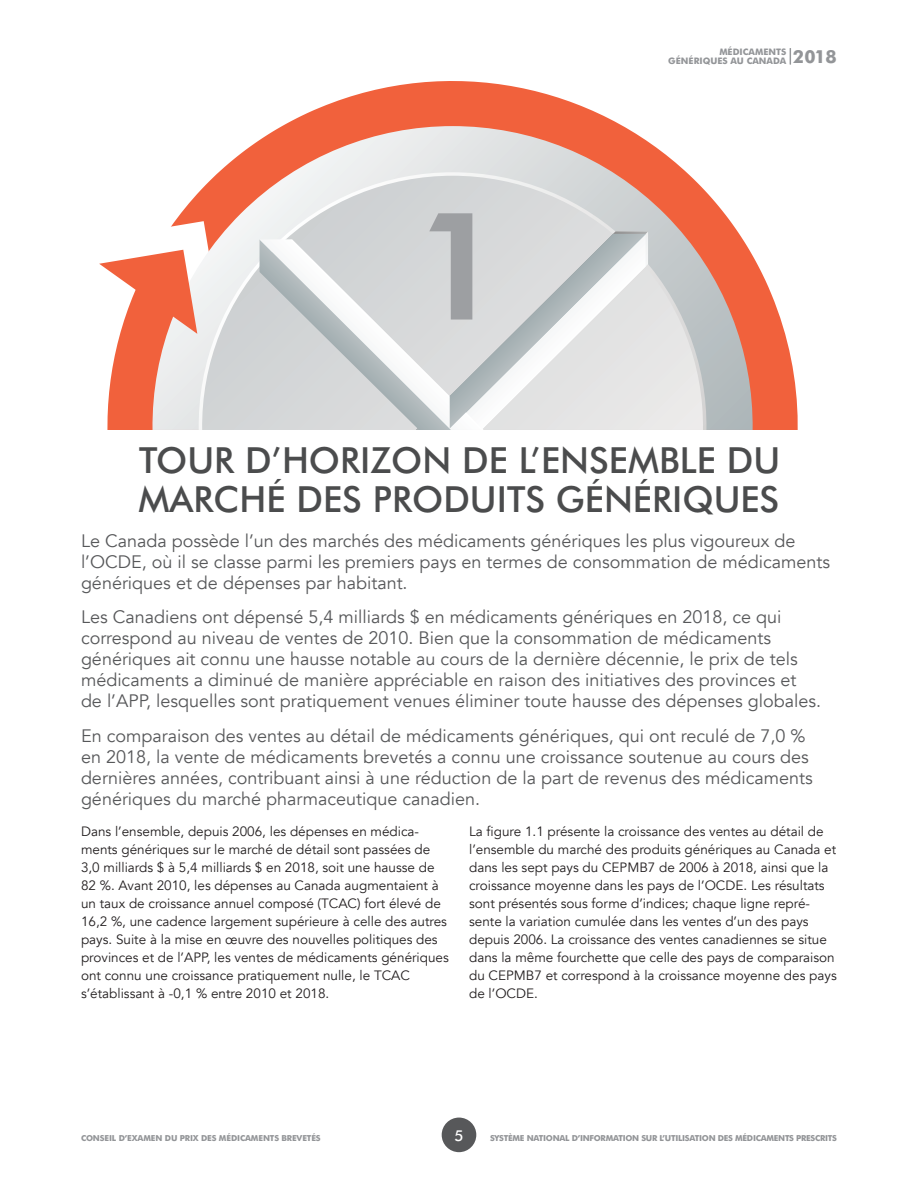
<style>
.page{position:relative;width:918px;height:1188px;background:#fff}
.page>*{position:absolute;margin:0;border:0;box-sizing:border-box;transform-origin:0 0}
.t1{font:800 150px "Futura BT";color:#9d9fa2}
.t2{font:500 36px/39px "Futura BT";color:#4b4c4d}
.t3{font:18px/21px "Avenir";color:#57585a}
.t4{font:500 15px "Futura BT";color:#fff}
.t5{font:13.5px/18px "Avenir";color:#231f20}
.t6{font:700 9px/9px "Futura BT";color:#939598;text-align:center}
.t7{font:700 8.25px "Futura BT";letter-spacing:-.03em;color:#939598}
</style>
<div class="page">
<svg style="left:107px;top:54px;width:691px;height:376px"></svg>
<svg style="left:152px;top:126px;width:602px;height:304px"></svg>
<svg style="left:198px;top:172px;width:509px;height:258px"></svg>
<svg style="left:201px;top:176px;width:503px;height:254px;background:#dccdc9"></svg>
<svg style="left:416px;top:231px;width:232px;height:199px"></svg>
<svg style="left:260px;top:234px;width:386px;height:196px"></svg>
<svg style="left:99px;top:221px;width:128px;height:139px"></svg>
<div style="left:442px;top:1118px;width:34px;height:34px;background:#57585a;border-radius:50%"></div>
<svg style="left:790px;top:48px;width:1px;height:16px"></svg>
<h1 class="t1" style="left:413px;top:175px;width:93px">1</h1>
<p class="t6" style="left:668px;top:48px;width:170px">MÉDICAMENTS<br>GÉNÉRIQUES AU CANADA <sup>2018</sup></p>
<h2 class="t2" style="left:139px;top:441px;width:643px">TOUR D’HORIZON DE L’ENSEMBLE DU<br>MARCHÉ DES PRODUITS GÉNÉRIQUES</h2>
<h3 class="t3" style="left:81px;top:530px;width:751px">Le Canada possède l’un des marchés des médicaments génériques les plus vigoureux de l’OCDE, où il se classe parmi les premiers pays en termes de consommation de médicaments génériques et de dépenses par habitant.</h3>
<p class="t3" style="left:81px;top:607px;width:742px">Les Canadiens ont dépensé 5,4 milliards $ en médicaments génériques en 2018, ce qui correspond au niveau de ventes de 2010. Bien que la consommation de médicaments génériques ait connu une hausse notable au cours de la dernière décennie, le prix de tels médicaments a diminué de manière appréciable en raison des initiatives des provinces et de l’APP, lesquelles sont pratiquement venues éliminer toute hausse des dépenses globales.</p>
<p class="t3" style="left:81px;top:725px;width:733px">En comparaison des ventes au détail de médicaments génériques, qui ont reculé de 7,0 % en 2018, la vente de médicaments brevetés a connu une croissance soutenue au cours des dernières années, contribuant ainsi à une réduction de la part de revenus des médicaments génériques du marché pharmaceutique canadien.</p>
<p class="t5" style="left:81px;top:823px;width:369px">Dans l’ensemble, depuis 2006, les dépenses en médica&shy;ments génériques sur le marché de détail sont passées de 3,0 milliards $ à 5,4 milliards $ en 2018, soit une hausse de 82 %. Avant 2010, les dépenses au Canada augmentaient à un taux de croissance annuel composé (TCAC) fort élevé de 16,2 %, une cadence largement supérieure à celle des autres pays. Suite à la mise en œuvre des nouvelles politiques des provinces et de l’APP, les ventes de médicaments génériques ont connu une croissance pratiquement nulle, le TCAC s’établissant à -0,1 % entre 2010 et 2018.</p>
<p class="t5" style="left:469px;top:823px;width:369px">La figure 1.1 présente la croissance des ventes au détail de l’ensemble du marché des produits génériques au Canada et dans les sept pays du CEPMB7 de 2006 à 2018, ainsi que la croissance moyenne dans les pays de l’OCDE. Les résultats sont présentés sous forme d’indices; chaque ligne repré&shy;sente la variation cumulée dans les ventes d’un des pays depuis 2006. La croissance des ventes canadiennes se situe dans la même fourchette que celle des pays de comparaison du CEPMB7 et correspond à la croissance moyenne des pays de l’OCDE.</p>
<p class="t4" style="left:454px;top:1126px;width:11px">5</p>
<p class="t7" style="left:81px;top:1133px;width:241px">CONSEIL D’EXAMEN DU PRIX DES MÉDICAMENTS BREVETÉS</p>
<p class="t7" style="left:490px;top:1133px;width:348px">SYSTÈME NATIONAL D’INFORMATION SUR L’UTILISATION DES MÉDICAMENTS PRESCRITS</p>
</div>
